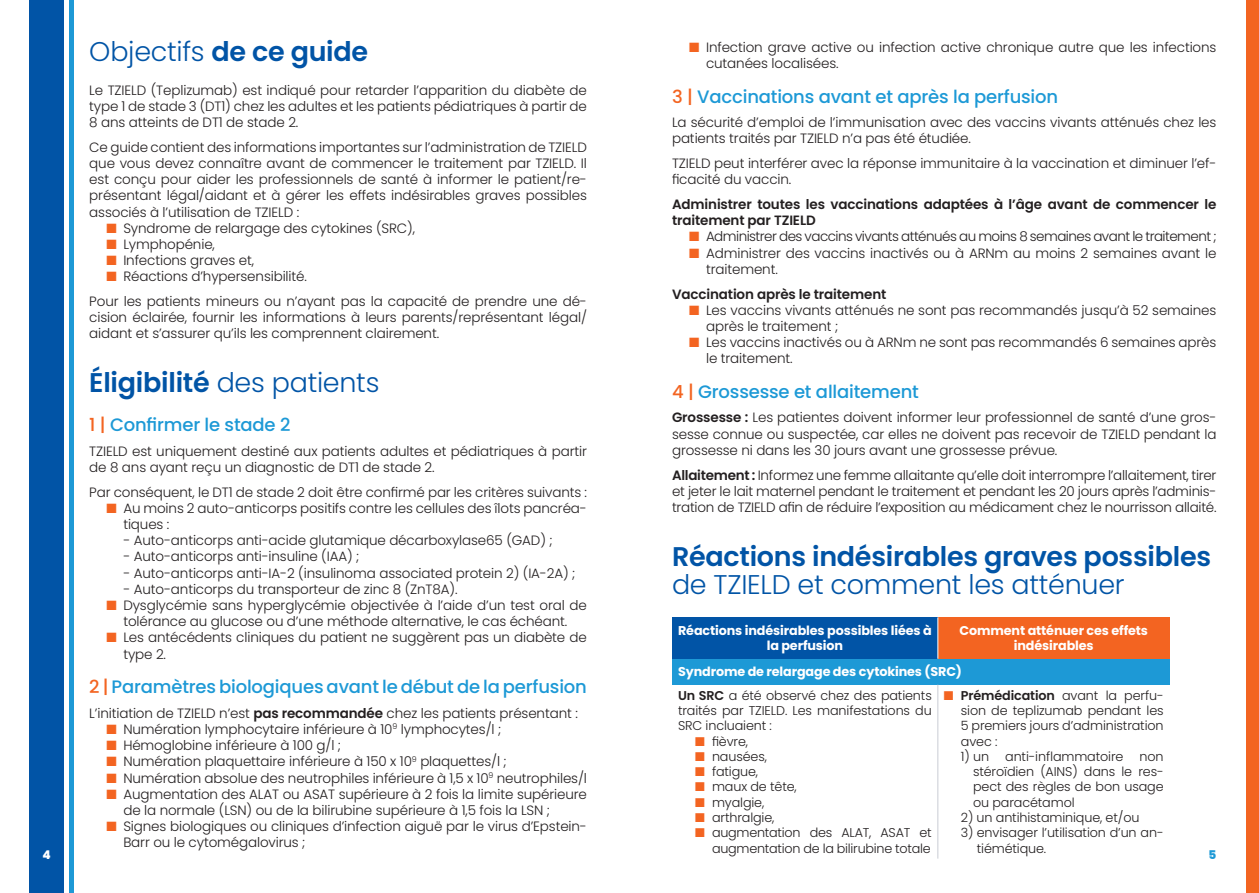
<style>
.page{position:relative;width:1259px;height:893px;background:#fff}
.page>*{position:absolute;margin:0;border:0;box-sizing:border-box;transform-origin:0 0}
.t1{font:600 27px "Poppins";letter-spacing:-.01em;color:#0154a6}
.t2{font:300 27px "Poppins";letter-spacing:-.01em;color:#0154a6}
.t3{font:500 18px "Poppins";letter-spacing:-.01em;color:#1d99d6}
.t4{font:300 13.5px/16.2px "Poppins";letter-spacing:-.01em;color:#231f20}
.t5{font:600 13.5px/16.2px "Poppins";letter-spacing:-.01em;color:#231f20}
.t6{font:300 13.5px "Poppins";letter-spacing:-.04em;color:#231f20}
.t7{font:300 12.75px/15.3px "Poppins";letter-spacing:-.01em;color:#231f20}
.t8{font:700 12.75px/15.3px "Poppins";letter-spacing:-.01em;color:#fff;text-align:center}
.t9{font:800 12px "Poppins";color:#fff}
.t10{font:800 12px "Poppins";color:#1d99d6}
.s1{font-weight:600}
.s2{color:#f36421}
.s3{font-weight:300}
.s4{font-weight:600;color:#231f20}
.s5{font-weight:300;color:#231f20}
</style>
<div class="page">
<div style="left:30px;top:0;width:34px;height:893px;background:#0154a6"></div>
<div style="left:69px;top:0;width:5px;height:893px;background:#1d99d6"></div>
<div style="left:1246px;top:0;width:13px;height:893px;background:#f36421"></div>
<div style="left:672px;top:617px;width:266px;height:42px;background:#0154a6"></div>
<div style="left:938px;top:617px;width:231px;height:42px;background:#f36421"></div>
<div style="left:672px;top:659px;width:497px;height:26px;background:#1d99d6"></div>
<hr style="left:937px;top:617px;width:1px;height:42px;background:#fff">
<hr style="left:937px;top:685px;width:1px;height:174px;background:#c9ccd4">
<h1 class="t2" style="left:89px;top:36px;width:280px">Objectifs <span class="s1">de ce guide</span></h1>
<p class="t4" style="left:89px;top:82px;width:499px;text-align:justify">Le TZIELD (Teplizumab) est indiqué pour retarder l’apparition du diabète de type 1 de stade 3 (DT1) chez les adultes et les patients pédiatriques à partir de 8 ans atteints de DT1 de stade 2.</p>
<p class="t4" style="left:89px;top:139px;width:499px;text-align:justify">Ce guide contient des informations importantes sur l’administration de TZIELD que vous devez connaître avant de commencer le traitement par TZIELD. Il est conçu pour aider les professionnels de santé à informer le patient/re&shy;présentant légal/aidant et à gérer les effets indésirables graves possibles associés à l’utilisation de TZIELD :</p>
<p class="t4" style="left:106px;top:220px;width:310px"><span class="s2">■</span> Syndrome de relargage des cytokines (SRC),</p>
<p class="t4" style="left:106px;top:236px;width:110px"><span class="s2">■</span> Lymphopénie,</p>
<p class="t4" style="left:106px;top:252px;width:149px"><span class="s2">■</span> Infections graves et,</p>
<p class="t4" style="left:89px;top:264px;width:499px;line-height:24.8px;text-indent:17px"><span class="s2">■</span> Réactions d’hypersensibilité.<br>Pour les patients mineurs ou n’ayant pas la capacité de prendre une dé-</p>
<p class="t4" style="left:89px;top:309px;width:499px">cision éclairée, fournir les informations à leurs parents/représentant légal/ aidant et s’assurer qu’ils les comprennent clairement.</p>
<h1 class="t1" style="left:89px;top:367px;width:292px">Éligibilité <span class="s3">des patients</span></h1>
<h2 class="t3" style="left:89px;top:414px;width:203px"><span class="s2">1 |</span> Confirmer le stade 2</h2>
<p class="t4" style="left:89px;top:443px;width:499px">TZIELD est uniquement destiné aux patients adultes et pédiatriques à partir de 8 ans ayant reçu un diagnostic de DT1 de stade 2.</p>
<p class="t4" style="left:89px;top:484px;width:499px">Par conséquent, le DT1 de stade 2 doit être confirmé par les critères suivants :</p>
<p class="t4" style="left:123px;top:500px;width:465px;text-indent:-17px"><span class="s2">■</span> Au moins 2 auto-anticorps positifs contre les cellules des îlots pancréa&shy;tiques :</p>
<p class="t4" style="left:123px;top:532px;width:431px">- Auto-anticorps anti-acide glutamique décarboxylase65 (GAD) ;</p>
<p class="t4" style="left:123px;top:549px;width:237px">- Auto-anticorps anti-insuline (IAA) ;</p>
<p class="t4" style="left:123px;top:565px;width:453px">- Auto-anticorps anti-IA-2 (insulinoma associated protein 2) (IA-2A) ;</p>
<p class="t4" style="left:123px;top:581px;width:336px">- Auto-anticorps du transporteur de zinc 8 (ZnT8A).</p>
<p class="t4" style="left:106px;top:597px;width:482px;text-align:center"><span class="s2">■</span> Dysglycémie sans hyperglycémie objectivée à l’aide d’un test oral de tolérance au glucose ou d’une méthode alternative, le cas échéant.</p>
<p class="t4" style="left:123px;top:630px;width:465px;text-indent:-17px"><span class="s2">■</span> Les antécédents cliniques du patient ne suggèrent pas un diabète de type 2.</p>
<h2 class="t3" style="left:89px;top:676px;width:499px"><span class="s2">2 |</span> Paramètres biologiques avant le début de la perfusion</h2>
<p class="t4" style="left:89px;top:705px;width:490px">L’initiation de TZIELD n’est <span class="s1">pas recommandée</span> chez les patients présentant :</p>
<p class="t4" style="left:106px;top:721px;width:396px"><span class="s2">■</span> Numération lymphocytaire inférieure à 10<sup>9</sup> lymphocytes/l ;</p>
<p class="t4" style="left:106px;top:737px;width:236px"><span class="s2">■</span> Hémoglobine inférieure à 100 g/l ;</p>
<p class="t4" style="left:106px;top:754px;width:402px"><span class="s2">■</span> Numération plaquettaire inférieure à 150 x 10<sup>9</sup> plaquettes/l ;</p>
<p class="t4" style="left:106px;top:770px;width:482px"><span class="s2">■</span> Numération absolue des neutrophiles inférieure à 1,5 x 10<sup>9</sup> neutrophiles/l</p>
<p class="t4" style="left:123px;top:786px;width:465px;text-indent:-17px"><span class="s2">■</span> Augmentation des ALAT ou ASAT supérieure à 2 fois la limite supérieure de la normale (LSN) ou de la bilirubine supérieure à 1,5 fois la LSN ;</p>
<p class="t4" style="left:123px;top:818px;width:465px;text-indent:-17px"><span class="s2">■</span> Signes biologiques ou cliniques d’infection aiguë par le virus d’Epstein-<br>Barr ou le cytomégalovirus ;</p>
<p class="t4" style="left:706px;top:39px;width:512px;text-indent:-17px"><span class="s2">■</span> Infection grave active ou infection active chronique autre que les infections cutanées localisées.</p>
<h2 class="t3" style="left:672px;top:86px;width:388px"><span class="s2">3 |</span> Vaccinations avant et après la perfusion</h2>
<p class="t4" style="left:672px;top:114px;width:546px">La sécurité d’emploi de l’immunisation avec des vaccins vivants atténués chez les patients traités par TZIELD n’a pas été étudiée.</p>
<p class="t4" style="left:672px;top:155px;width:546px">TZIELD peut interférer avec la réponse immunitaire à la vaccination et diminuer l’ef&shy;ficacité du vaccin.</p>
<p class="t5" style="left:672px;top:196px;width:546px">Administrer toutes les vaccinations adaptées à l’âge avant de commencer le traitement par TZIELD</p>
<p class="t6" style="left:689px;top:229px;width:529px"><span class="s2">■</span> Administrer des vaccins vivants atténués au moins 8 semaines avant le traitement ;</p>
<p class="t4" style="left:706px;top:245px;width:512px;text-indent:-17px"><span class="s2">■</span> Administrer des vaccins inactivés ou à ARNm au moins 2 semaines avant le traitement.</p>
<p class="t5" style="left:672px;top:286px;width:216px">Vaccination après le traitement</p>
<p class="t4" style="left:706px;top:302px;width:512px;text-indent:-17px"><span class="s2">■</span> Les vaccins vivants atténués ne sont pas recommandés jusqu’à 52 semaines après le traitement ;</p>
<p class="t4" style="left:706px;top:334px;width:512px;text-indent:-17px"><span class="s2">■</span> Les vaccins inactivés ou à ARNm ne sont pas recommandés 6 semaines après le traitement.</p>
<h2 class="t3" style="left:672px;top:381px;width:248px"><span class="s2">4 |</span> Grossesse et allaitement</h2>
<p class="t4" style="left:672px;top:410px;width:546px;text-align:justify"><span class="s1">Grossesse :</span> Les patientes doivent informer leur professionnel de santé d’une gros&shy;sesse connue ou suspectée, car elles ne doivent pas recevoir de TZIELD pendant la grossesse ni dans les 30 jours avant une grossesse prévue.</p>
<p class="t4" style="left:672px;top:467px;width:546px;text-align:justify"><span class="s1">Allaitement :</span> Informez une femme allaitante qu’elle doit interrompre l’allaitement, tirer et jeter le lait maternel pendant le traitement et pendant les 20 jours après l’adminis&shy;tration de TZIELD afin de réduire l’exposition au médicament chez le nourrisson allaité.</p>
<h1 class="t1" style="left:672px;top:541px;width:540px">Réactions indésirables graves possibles</h1>
<h1 class="t2" style="left:672px;top:569px;width:454px">de TZIELD et comment les atténuer</h1>
<p class="t8" style="left:678px;top:623px;width:255px">Réactions indésirables possibles liées à la perfusion</p>
<p class="t8" style="left:959px;top:623px;width:190px">Comment atténuer ces effets indésirables</p>
<p class="t8" style="left:678px;top:660px;width:285px;line-height:23.4px;text-align:left">Syndrome de relargage des cytokines (SRC)<br><span class="s4">Un SRC</span> <span class="s5">a été observé chez des patients</span></p>
<p class="t7" style="left:678px;top:703px;width:255px">traités par TZIELD. Les manifestations du<br>SRC incluaient :</p>
<p class="t7" style="left:695px;top:733px;width:55px"><span class="s2">■</span> fièvre,</p>
<p class="t7" style="left:695px;top:749px;width:73px"><span class="s2">■</span> nausées,</p>
<p class="t7" style="left:695px;top:764px;width:65px"><span class="s2">■</span> fatigue,</p>
<p class="t7" style="left:695px;top:779px;width:103px"><span class="s2">■</span> maux de tête,</p>
<p class="t7" style="left:695px;top:795px;width:71px"><span class="s2">■</span> myalgie,</p>
<p class="t7" style="left:695px;top:810px;width:81px"><span class="s2">■</span> arthralgie,</p>
<p class="t7" style="left:695px;top:825px;width:238px;text-align:right"><span class="s2">■</span> augmentation des ALAT, ASAT et augmentation de la bilirubine totale</p>
<p class="t7" style="left:961px;top:687px;width:204px;text-align:justify;text-indent:-17px"><span class="s2">■</span> <span class="s1">Prémédication</span> avant la perfu&shy;sion de teplizumab pendant les 5 premiers jours d’administration avec :</p>
<p class="t7" style="left:961px;top:749px;width:30px">1) un</p>
<p class="t7" style="left:1005px;top:749px;width:120px">anti-inflammatoire</p>
<p class="t7" style="left:973px;top:749px;width:192px;text-align:justify;text-indent:166px">non stéroïdien (AINS) dans le res&shy;pect des règles de bon usage ou paracétamol</p>
<p class="t7" style="left:961px;top:810px;width:180px">2) un antihistaminique, et/ou</p>
<p class="t7" style="left:976px;top:825px;width:188px;text-indent:-16px">3) envisager l’utilisation d’un an&shy;tiémétique.</p>
<p class="t9" style="left:43px;top:848px;width:10px">4</p>
<p class="t10" style="left:1208px;top:848px;width:9px">5</p>
</div>
